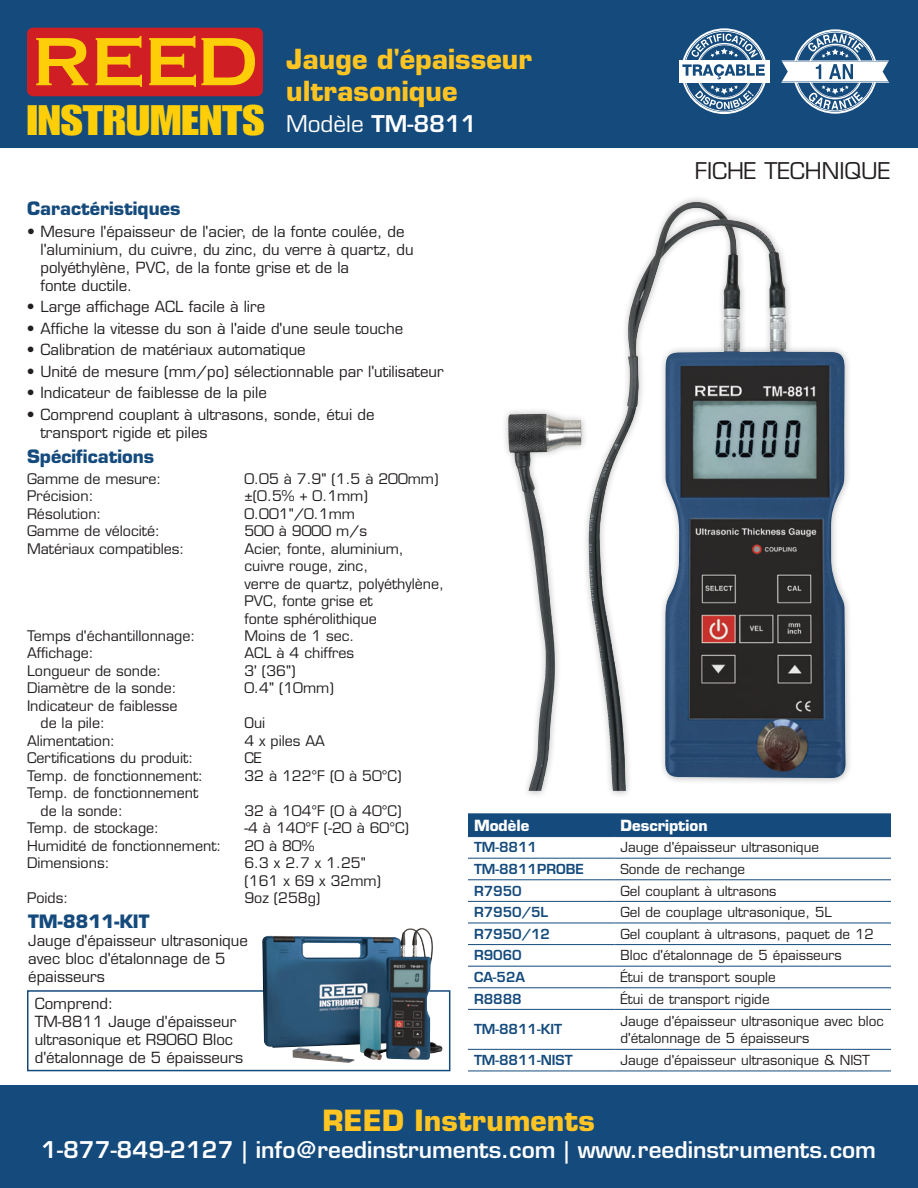
<style>
.page{position:relative;width:918px;height:1188px;background:#fff}
.page>*{position:absolute;margin:0;border:0;box-sizing:border-box;transform-origin:0 0}
.t1{font:41.7px "Impact LT Std";color:#fece08;scale:1.19 1}
.t2{font:41.7px "Impact LT Std";color:#231f20;scale:1.19 1}
.t3{font:700 28.5px "Eurostile LT Std";color:#fec422}
.t4{font:700 27px/32.4px "Eurostile LT Std";color:#fec422}
.t5{font:600 22.5px "Eurostile LT Std";color:#fff}
.t6{font:22.5px "Eurostile LT Std";color:#231f20}
.t7{font:700 18px "Eurostile LT Std";color:#144a7c}
.t8{font:15px/18px "Eurostile LT Std";color:#231f20}
.t9{font:700 15px "Eurostile LT Std";color:#fff}
.t10{font:14.25px/17.4px "Eurostile LT Std";color:#231f20}
.t11{font:13.5px/16.2px "Eurostile LT Std";color:#231f20}
.t12{font:600 13.5px "Eurostile LT Std";color:#144a7c}
.s1{font-weight:400}
</style>
<div class="page">
<div style="left:0;top:0;width:918px;height:148px;background:#144a7c"></div>
<div style="left:0;top:1085px;width:918px;height:103px;background:#144a7c"></div>
<svg style="left:781px;top:29px;width:108px;height:85px"></svg>
<div style="left:27px;top:28px;width:236px;height:68px;background:#d01e25;border-radius:6px"></div>
<svg style="left:36px;top:38px;width:52px;height:47px"></svg>
<svg style="left:96px;top:36px;width:46px;height:51px"></svg>
<svg style="left:149px;top:36px;width:106px;height:51px"></svg>
<div style="left:468px;top:813px;width:423px;height:23px;background:#144a7c"></div>
<hr style="left:468px;top:836px;width:146px;height:1px;background:#144a7c">
<hr style="left:614px;top:836px;width:277px;height:1px;background:#144a7c">
<hr style="left:468px;top:858px;width:146px;height:1px;background:#144a7c">
<hr style="left:614px;top:858px;width:277px;height:1px;background:#144a7c">
<hr style="left:468px;top:879px;width:146px;height:1px;background:#144a7c">
<hr style="left:614px;top:879px;width:277px;height:1px;background:#144a7c">
<hr style="left:468px;top:901px;width:146px;height:1px;background:#144a7c">
<hr style="left:614px;top:901px;width:277px;height:1px;background:#144a7c">
<hr style="left:468px;top:923px;width:146px;height:1px;background:#144a7c">
<hr style="left:614px;top:923px;width:277px;height:1px;background:#144a7c">
<hr style="left:468px;top:944px;width:146px;height:1px;background:#144a7c">
<hr style="left:614px;top:944px;width:277px;height:1px;background:#144a7c">
<hr style="left:468px;top:966px;width:146px;height:1px;background:#144a7c">
<hr style="left:614px;top:966px;width:277px;height:1px;background:#144a7c">
<hr style="left:468px;top:987px;width:146px;height:1px;background:#144a7c">
<hr style="left:614px;top:987px;width:277px;height:1px;background:#144a7c">
<hr style="left:468px;top:1009px;width:146px;height:1px;background:#144a7c">
<hr style="left:614px;top:1009px;width:277px;height:1px;background:#144a7c">
<hr style="left:468px;top:1049px;width:146px;height:1px;background:#144a7c">
<hr style="left:614px;top:1049px;width:277px;height:1px;background:#144a7c">
<hr style="left:468px;top:1071px;width:146px;height:1px;background:#144a7c">
<hr style="left:614px;top:1071px;width:277px;height:1px;background:#144a7c">
<div style="left:679px;top:61px;width:90px;height:20px;background:#fff"></div>
<hr style="left:679px;top:60px;width:90px;height:1px;background:#fff">
<hr style="left:679px;top:82px;width:90px;height:1px;background:#fff">
<svg style="left:682px;top:28px;width:84px;height:86px"></svg>
<div style="left:27px;top:990px;width:423px;height:81px;border:2px solid #144a7c"></div>
<img style="left:262px;top:928px;width:181px;height:132px">
<div style="left:501px;top:195px;width:352px;height:603px;background:#231f20;opacity:.3"></div>
<img style="left:589px;top:204px;width:257px;height:587px">
<h1 class="t1" style="left:27px;top:96px;width:201px">INSTRUMENTS</h1>
<h3 class="t4" style="left:286px;top:43px;width:247px">Jauge d'épaisseur ultrasonique</h3>
<h3 class="t5" style="left:286px;top:110px;width:192px"><span class="s1">Modèle</span> TM-8811</h3>
<p class="t7" style="left:27px;top:197px;width:155px">Caractéristiques</p>
<p class="t8" style="left:40px;top:222px;width:375px;text-indent:-13px">• Mesure l'épaisseur de l'acier, de la fonte coulée, de l'aluminium, du cuivre, du zinc, du verre à quartz, du polyéthylène, PVC, de la fonte grise et de la<br>fonte ductile.</p>
<p class="t8" style="left:27px;top:298px;width:240px">• Large affichage ACL facile à lire</p>
<p class="t8" style="left:27px;top:319px;width:378px">• Affiche la vitesse du son à l'aide d'une seule touche</p>
<p class="t8" style="left:27px;top:341px;width:280px">• Calibration de matériaux automatique</p>
<p class="t8" style="left:27px;top:362px;width:418px">• Unité de mesure (mm/po) sélectionnable par l'utilisateur</p>
<p class="t8" style="left:27px;top:384px;width:241px">• Indicateur de faiblesse de la pile</p>
<p class="t8" style="left:40px;top:405px;width:336px;text-indent:-14px">• Comprend couplant à ultrasons, sonde, étui de transport rigide et piles</p>
<p class="t7" style="left:27px;top:445px;width:129px">Spécifications</p>
<p class="t10" style="left:27px;top:470px;width:136px">Gamme de mesure:</p>
<p class="t10" style="left:244px;top:470px;width:196px">0.05 à 7.9" (1.5 à 200mm)</p>
<p class="t10" style="left:27px;top:487px;width:68px">Précision:</p>
<p class="t10" style="left:244px;top:487px;width:125px">±(0.5% + 0.1mm)</p>
<p class="t10" style="left:27px;top:505px;width:76px">Résolution:</p>
<p class="t10" style="left:244px;top:505px;width:112px">0.001"/0.1mm</p>
<p class="t10" style="left:27px;top:522px;width:135px">Gamme de vélocité:</p>
<p class="t10" style="left:244px;top:522px;width:124px">500 à 9000 m/s</p>
<p class="t10" style="left:27px;top:540px;width:159px">Matériaux compatibles:</p>
<p class="t10" style="left:244px;top:540px;width:201px">Acier, fonte, aluminium, cuivre rouge, zinc,<br>verre de quartz, polyéthylène,<br>PVC, fonte grise et<br>fonte sphérolithique</p>
<p class="t10" style="left:27px;top:627px;width:170px">Temps d'échantillonnage:</p>
<p class="t10" style="left:244px;top:627px;width:112px">Moins de 1 sec.</p>
<p class="t10" style="left:27px;top:645px;width:68px">Affichage:</p>
<p class="t10" style="left:244px;top:645px;width:111px">ACL à 4 chiffres</p>
<p class="t10" style="left:27px;top:662px;width:136px">Longueur de sonde:</p>
<p class="t10" style="left:244px;top:662px;width:53px">3' (36")</p>
<p class="t10" style="left:27px;top:680px;width:151px">Diamètre de la sonde:</p>
<p class="t10" style="left:244px;top:680px;width:91px">0.4" (10mm)</p>
<p class="t10" style="left:40px;top:697px;width:139px;text-indent:-13px">Indicateur de faiblesse de la pile:</p>
<h1 class="t2" style="left:27px;top:250px;width:201px">INSTRUMENTS</h1>
<p class="t10" style="left:244px;top:715px;width:22px">Oui</p>
<h3 class="t6" style="left:695px;top:157px;width:197px">FICHE TECHNIQUE</h3>
<p class="t10" style="left:27px;top:732px;width:90px">Alimentation:</p>
<p class="t10" style="left:244px;top:732px;width:82px">4 x piles AA</p>
<p class="t10" style="left:27px;top:749px;width:168px">Certifications du produit:</p>
<p class="t10" style="left:244px;top:749px;width:19px">CE</p>
<p class="t10" style="left:27px;top:767px;width:178px">Temp. de fonctionnement:</p>
<p class="t10" style="left:244px;top:767px;width:159px">32 à 122°F (0 à 50°C)</p>
<p class="t10" style="left:40px;top:784px;width:159px;text-indent:-13px">Temp. de fonctionnement de la sonde:</p>
<p class="t10" style="left:244px;top:802px;width:159px">32 à 104°F (0 à 40°C)</p>
<p class="t10" style="left:27px;top:819px;width:134px">Temp. de stockage:</p>
<p class="t10" style="left:244px;top:819px;width:166px">-4 à 140°F (-20 à 60°C)</p>
<p class="t10" style="left:27px;top:837px;width:196px">Humidité de fonctionnement:</p>
<p class="t10" style="left:244px;top:837px;width:71px">20 à 80%</p>
<p class="t10" style="left:27px;top:854px;width:84px">Dimensions:</p>
<p class="t10" style="left:244px;top:854px;width:138px">6.3 x 2.7 x 1.25" (161 x 69 x 32mm)</p>
<p class="t10" style="left:27px;top:889px;width:43px">Poids:</p>
<p class="t10" style="left:244px;top:889px;width:77px">9oz (258g)</p>
<p class="t7" style="left:28px;top:910px;width:123px">TM-8811-KIT</p>
<p class="t8" style="left:28px;top:932px;width:221px">Jauge d'épaisseur ultrasonique avec bloc d'étalonnage de 5 épaisseurs</p>
<p class="t8" style="left:35px;top:994px;width:210px">Comprend:<br>TM-8811 Jauge d'épaisseur ultrasonique et R9060 Bloc d'étalonnage de 5 épaisseurs</p>
<p class="t9" style="left:474px;top:816px;width:57px">Modèle</p>
<p class="t9" style="left:620px;top:816px;width:89px">Description</p>
<p class="t12" style="left:474px;top:839px;width:65px">TM-8811</p>
<p class="t11" style="left:620px;top:840px;width:200px">Jauge d'épaisseur ultrasonique</p>
<p class="t12" style="left:474px;top:861px;width:111px">TM-8811PROBE</p>
<p class="t11" style="left:620px;top:861px;width:126px">Sonde de rechange</p>
<p class="t12" style="left:474px;top:882px;width:49px">R7950</p>
<p class="t11" style="left:620px;top:883px;width:158px">Gel couplant à ultrasons</p>
<p class="t12" style="left:474px;top:904px;width:76px">R7950/5L</p>
<p class="t11" style="left:620px;top:904px;width:213px">Gel de couplage ultrasonique, 5L</p>
<p class="t12" style="left:474px;top:925px;width:78px">R7950/12</p>
<p class="t11" style="left:620px;top:926px;width:255px">Gel couplant à ultrasons, paquet de 12</p>
<p class="t12" style="left:474px;top:947px;width:49px">R9060</p>
<p class="t11" style="left:620px;top:948px;width:223px">Bloc d'étalonnage de 5 épaisseurs</p>
<p class="t12" style="left:474px;top:969px;width:53px">CA-52A</p>
<p class="t11" style="left:620px;top:969px;width:157px">Étui de transport souple</p>
<p class="t12" style="left:474px;top:990px;width:49px">R8888</p>
<p class="t11" style="left:620px;top:991px;width:151px">Étui de transport rigide</p>
<p class="t12" style="left:474px;top:1021px;width:90px">TM-8811-KIT</p>
<p class="t11" style="left:620px;top:1013px;width:265px">Jauge d'épaisseur ultrasonique avec bloc d'étalonnage de 5 épaisseurs</p>
<p class="t12" style="left:474px;top:1052px;width:100px">TM-8811-NIST</p>
<p class="t11" style="left:620px;top:1052px;width:251px">Jauge d'épaisseur ultrasonique &amp; NIST</p>
<h2 class="t3" style="left:323px;top:1102px;width:274px">REED Instruments</h2>
<h3 class="t5" style="left:41px;top:1135px;width:836px">1-877-849-2127 | info@reedinstruments.com | www.reedinstruments.com</h3>
</div>
